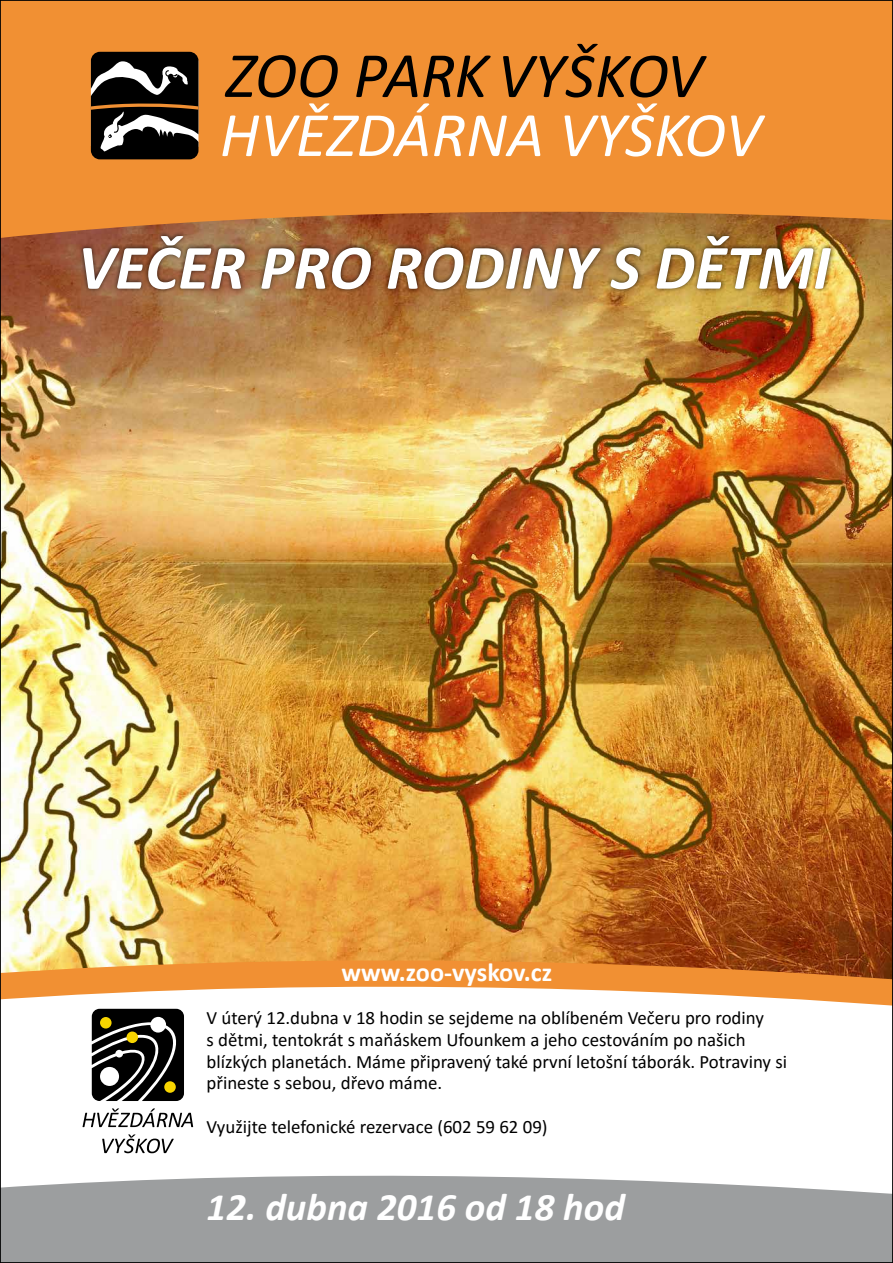
<style>
.page{position:relative;width:893px;height:1263px;background:#fff}
.page>*{position:absolute;margin:0;border:0;box-sizing:border-box;transform-origin:0 0}
.t1{font:italic 700 63.75px "Calibri";color:#fff}
.t2{font:italic 63.75px "Calibri";color:#fff}
.t3{font:italic 700 39px "Calibri";color:#fff}
.t4{font:700 26.25px "Calibri";color:#fff}
.t5{font:18.9px/21.7px "Calibri";color:#000}
</style>
<div class="page">
<img style="left:2px;top:255px;width:889px;height:684px">
<svg style="left:6px;top:939px;width:885px;height:20px;background:#ca8a41"></svg>
<svg style="left:2px;top:1175px;width:889px;height:86px;background:#a2a4a5"></svg>
<div style="left:2px;top:2px;width:889px;height:193px;background:#f19033"></div>
<svg style="left:2px;top:195px;width:889px;height:60px;background:#cd7b32"></svg>
<svg style="left:2px;top:959px;width:889px;height:47px"></svg>
<div style="left:72px;top:998px;width:132px;height:171px;background:#fff"></div>
<svg style="left:92px;top:1008px;width:92px;height:93px"></svg>
<div style="left:100px;top:1017px;width:12px;height:11px;background:#f8d500;border-radius:50%"></div>
<div style="left:127px;top:1031px;width:11px;height:12px;background:#f8d500;border-radius:50%"></div>
<div style="left:164px;top:1081px;width:12px;height:12px;background:#f8d500;border-radius:50%"></div>
<svg style="left:83px;top:1108px;width:110px;height:19px"></svg>
<svg style="left:102px;top:1134px;width:72px;height:19px"></svg>
<div style="left:78px;top:231px;width:758px;height:63px;background:#000;opacity:.75"></div>
<svg style="left:91px;top:52px;width:107px;height:107px"></svg>
<svg style="left:225px;top:55px;width:113px;height:43px;background:#a05f21"></svg>
<svg style="left:356px;top:56px;width:61px;height:41px;background:#95591f"></svg>
<svg style="left:423px;top:56px;width:68px;height:41px;background:#985b20"></svg>
<svg style="left:503px;top:44px;width:204px;height:54px;background:#b46b26"></svg>
<h1 class="t2" style="left:220px;top:91px;width:543px">HVĚZDÁRNA VYŠKOV</h1>
<h1 class="t1" style="left:78px;top:222px;width:754px">VEČER PRO RODINY S DĚTMI</h1>
<h3 class="t4" style="left:341px;top:954px;width:212px">www.zoo-vyskov.cz</h3>
<p class="t5" style="left:207px;top:1007px;width:582px">V úterý 12.dubna v 18 hodin se sejdeme na oblíbeném Večeru pro rodiny<br>s dětmi, tentokrát s maňáskem Ufounkem a jeho cestováním po našich blízkých planetách. Máme připravený také první letošní táborák. Potraviny si přineste s sebou, dřevo máme.</p>
<p class="t5" style="left:207px;top:1115px;width:343px">Využijte telefonické rezervace (602 59 62 09)</p>
<h2 class="t3" style="left:207px;top:1179px;width:420px">12. dubna 2016 od 18 hod</h2>
</div>
